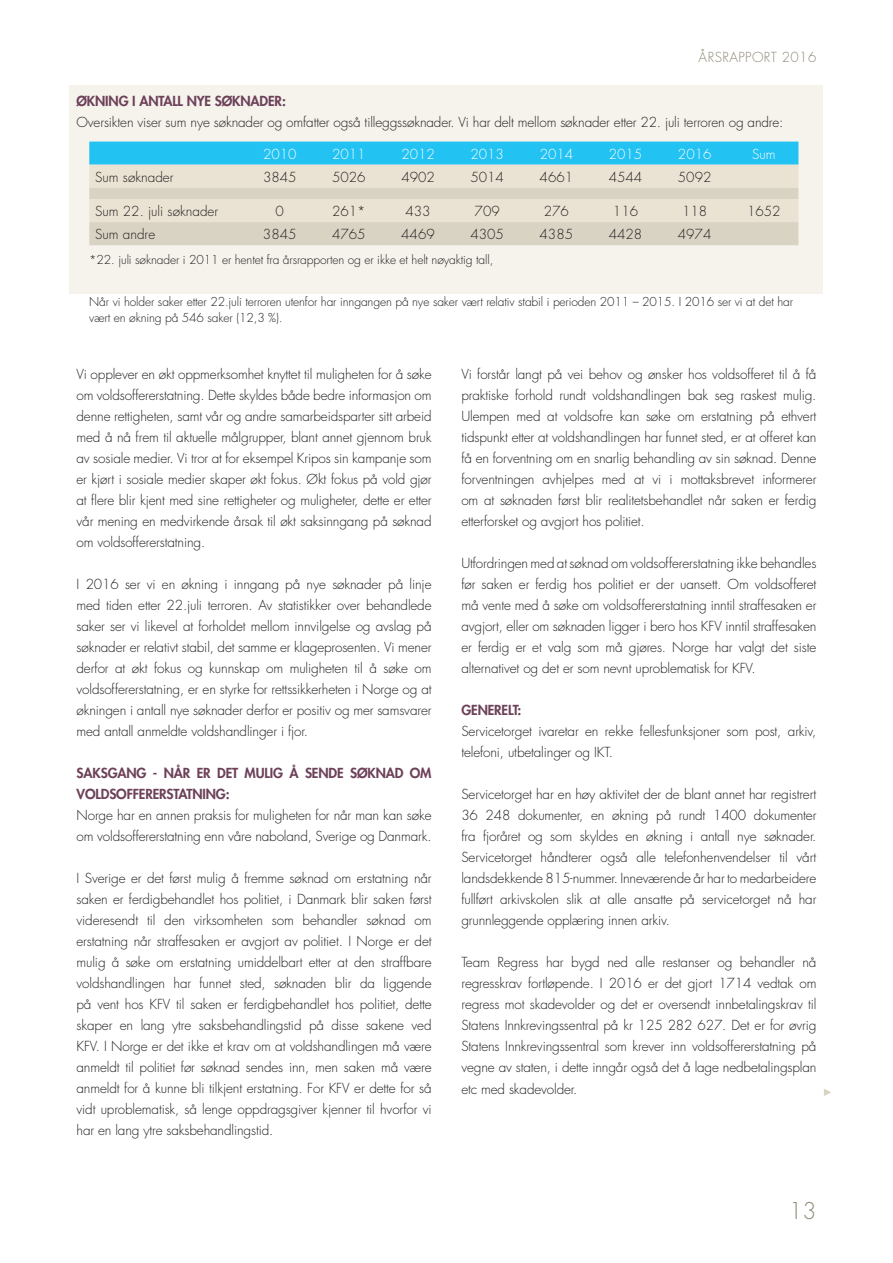
<style>
.page{position:relative;width:893px;height:1263px;background:#fff}
.page>*{position:absolute;margin:0;border:0;box-sizing:border-box;transform-origin:0 0}
.t1{font:300 22.5px "Futura Std";color:#908977}
.t2{font:300 13.5px/21px "Futura Std";letter-spacing:-.01em;color:#231f20;text-align:justify}
.t3{font:800 13.5px/21px "Futura Std";letter-spacing:-.01em;color:#6c4159}
.t4{font:300 13.5px "Futura Std";color:#fff}
.t5{font:300 13.5px "Futura Std";letter-spacing:.03em;color:#908977}
.t6{font:300 12px/16.5px "Futura Std";letter-spacing:-.01em;color:#231f20}
</style>
<div class="page">
<div style="left:70px;top:85px;width:753px;height:208px;background:#f6f3ed"></div>
<svg style="left:89px;top:142px;width:709px;height:103px;background:#b8d6d5"></svg>
<svg style="left:824px;top:1089px;width:7px;height:7px"></svg>
<p class="t5" style="left:699px;top:49px;width:119px">ÅRSRAPPORT 2016</p>
<p class="t3" style="left:77px;top:91px;width:211px">ØKNING I ANTALL NYE SØKNADER:</p>
<p class="t2" style="left:77px;top:112px;width:708px">Oversikten viser sum nye søknader og omfatter også tilleggssøknader. Vi har delt mellom søknader etter 22. juli terroren og andre:</p>
<p class="t4" style="left:263px;top:146px;width:35px">2010</p>
<p class="t4" style="left:332px;top:146px;width:35px">2011</p>
<p class="t4" style="left:401px;top:146px;width:35px">2012</p>
<p class="t4" style="left:470px;top:146px;width:35px">2013</p>
<p class="t4" style="left:540px;top:146px;width:35px">2014</p>
<p class="t4" style="left:609px;top:146px;width:35px">2015</p>
<p class="t4" style="left:678px;top:146px;width:35px">2016</p>
<p class="t4" style="left:752px;top:146px;width:25px">Sum</p>
<p class="t2" style="left:95px;top:167px;width:80px">Sum søknader</p>
<p class="t2" style="left:263px;top:167px;width:35px">3845</p>
<p class="t2" style="left:332px;top:167px;width:35px">5026</p>
<p class="t2" style="left:401px;top:167px;width:35px">4902</p>
<p class="t2" style="left:470px;top:167px;width:35px">5014</p>
<p class="t2" style="left:540px;top:167px;width:35px">4661</p>
<p class="t2" style="left:609px;top:167px;width:35px">4544</p>
<p class="t2" style="left:678px;top:167px;width:35px">5092</p>
<p class="t2" style="left:95px;top:201px;width:124px">Sum 22. juli søknader</p>
<p class="t2" style="left:276px;top:201px;width:10px">0</p>
<p class="t2" style="left:332px;top:201px;width:35px">261*</p>
<p class="t2" style="left:405px;top:201px;width:27px">433</p>
<p class="t2" style="left:475px;top:201px;width:27px">709</p>
<p class="t2" style="left:544px;top:201px;width:27px">276</p>
<p class="t2" style="left:613px;top:201px;width:27px">116</p>
<p class="t2" style="left:682px;top:201px;width:27px">118</p>
<p class="t2" style="left:747px;top:201px;width:35px">1652</p>
<p class="t2" style="left:95px;top:224px;width:62px">Sum andre</p>
<p class="t2" style="left:263px;top:224px;width:35px">3845</p>
<p class="t2" style="left:332px;top:224px;width:35px">4765</p>
<p class="t2" style="left:401px;top:224px;width:35px">4469</p>
<p class="t2" style="left:470px;top:224px;width:35px">4305</p>
<p class="t2" style="left:540px;top:224px;width:35px">4385</p>
<p class="t2" style="left:609px;top:224px;width:35px">4428</p>
<p class="t2" style="left:678px;top:224px;width:35px">4974</p>
<p class="t6" style="left:89px;top:252px;width:406px">*22. juli søknader i 2011 er hentet fra årsrapporten og er ikke et helt nøyaktig tall,</p>
<p class="t6" style="left:89px;top:293px;width:705px">Når vi holder saker etter 22.juli terroren utenfor har inngangen på nye saker vært relativ stabil i perioden 2011 – 2015. I 2016 ser vi at det har vært en økning på 546 saker (12,3 %).</p>
<p class="t2" style="left:77px;top:364px;width:357px">Vi opplever en økt oppmerksomhet knyttet til muligheten for å søke om voldsoffererstatning. Dette skyldes både bedre informasjon om denne rettigheten, samt vår og andre samarbeidsparter sitt arbeid med å nå frem til aktuelle målgrupper, blant annet gjennom bruk av sosiale medier. Vi tror at for eksempel Kripos sin kampanje som er kjørt i sosiale medier skaper økt fokus. Økt fokus på vold gjør at flere blir kjent med sine rettigheter og muligheter, dette er etter vår mening en medvirkende årsak til økt saksinngang på søknad om voldsoffererstatning.</p>
<p class="t2" style="left:77px;top:574px;width:357px">I 2016 ser vi en økning i inngang på nye søknader på linje med tiden etter 22.juli terroren. Av statistikker over behandlede saker ser vi likevel at forholdet mellom innvilgelse og avslag på søknader er relativt stabil, det samme er klageprosenten. Vi mener derfor at økt fokus og kunnskap om muligheten til å søke om voldsoffererstatning, er en styrke for rettssikkerheten i Norge og at økningen i antall nye søknader derfor er positiv og mer samsvarer med antall anmeldte voldshandlinger i fjor.</p>
<p class="t3" style="left:77px;top:763px;width:357px">SAKSGANG - NÅR ER DET MULIG Å SENDE SØKNAD OM<br>VOLDSOFFERERSTATNING:</p>
<p class="t2" style="left:77px;top:805px;width:357px">Norge har en annen praksis for muligheten for når man kan søke om voldsoffererstatning enn våre naboland, Sverige og Danmark.</p>
<p class="t2" style="left:77px;top:868px;width:357px">I Sverige er det først mulig å fremme søknad om erstatning når saken er ferdigbehandlet hos politiet, i Danmark blir saken først videresendt til den virksomheten som behandler søknad om erstatning når straffesaken er avgjort av politiet. I Norge er det mulig å søke om erstatning umiddelbart etter at den straffbare voldshandlingen har funnet sted, søknaden blir da liggende på vent hos KFV til saken er ferdigbehandlet hos politiet, dette skaper en lang ytre saksbehandlingstid på disse sakene ved KFV. I Norge er det ikke et krav om at voldshandlingen må være anmeldt til politiet før søknad sendes inn, men saken må være anmeldt for å kunne bli tilkjent erstatning. For KFV er dette for så vidt uproblematisk, så lenge oppdragsgiver kjenner til hvorfor vi har en lang ytre saksbehandlingstid.</p>
<p class="t2" style="left:461px;top:364px;width:357px">Vi forstår langt på vei behov og ønsker hos voldsofferet til å få praktiske forhold rundt voldshandlingen bak seg raskest mulig.<br>Ulempen med at voldsofre kan søke om erstatning på ethvert tidspunkt etter at voldshandlingen har funnet sted, er at offeret kan få en forventning om en snarlig behandling av sin søknad. Denne forventningen avhjelpes med at vi i mottaksbrevet informerer om at søknaden først blir realitetsbehandlet når saken er ferdig etterforsket og avgjort hos politiet.</p>
<p class="t2" style="left:461px;top:553px;width:357px">Utfordringen med at søknad om voldsoffererstatning ikke behandles før saken er ferdig hos politiet er der uansett. Om voldsofferet må vente med å søke om voldsoffererstatning inntil straffesaken er avgjort, eller om søknaden ligger i bero hos KFV inntil straffesaken er ferdig er et valg som må gjøres. Norge har valgt det siste alternativet og det er som nevnt uproblematisk for KFV.</p>
<p class="t3" style="left:461px;top:700px;width:62px">GENERELT:</p>
<p class="t2" style="left:461px;top:721px;width:357px">Servicetorget ivaretar en rekke fellesfunksjoner som post, arkiv, telefoni, utbetalinger og IKT.</p>
<p class="t2" style="left:461px;top:784px;width:357px">Servicetorget har en høy aktivitet der de blant annet har registrert 36 248 dokumenter, en økning på rundt 1400 dokumenter fra fjoråret og som skyldes en økning i antall nye søknader.<br>Servicetorget håndterer også alle telefonhenvendelser til vårt landsdekkende 815-nummer. Inneværende år har to medarbeidere fullført arkivskolen slik at alle ansatte på servicetorget nå har grunnleggende opplæring innen arkiv.</p>
<p class="t2" style="left:461px;top:952px;width:357px">Team Regress har bygd ned alle restanser og behandler nå regresskrav fortløpende. I 2016 er det gjort 1714 vedtak om regress mot skadevolder og det er oversendt innbetalingskrav til Statens Innkrevingssentral på kr 125 282 627. Det er for øvrig Statens Innkrevingssentral som krever inn voldsoffererstatning på vegne av staten, i dette inngår også det å lage nedbetalingsplan etc med skadevolder.</p>
<h1 class="t1" style="left:789px;top:1197px;width:29px">13</h1>
</div>
